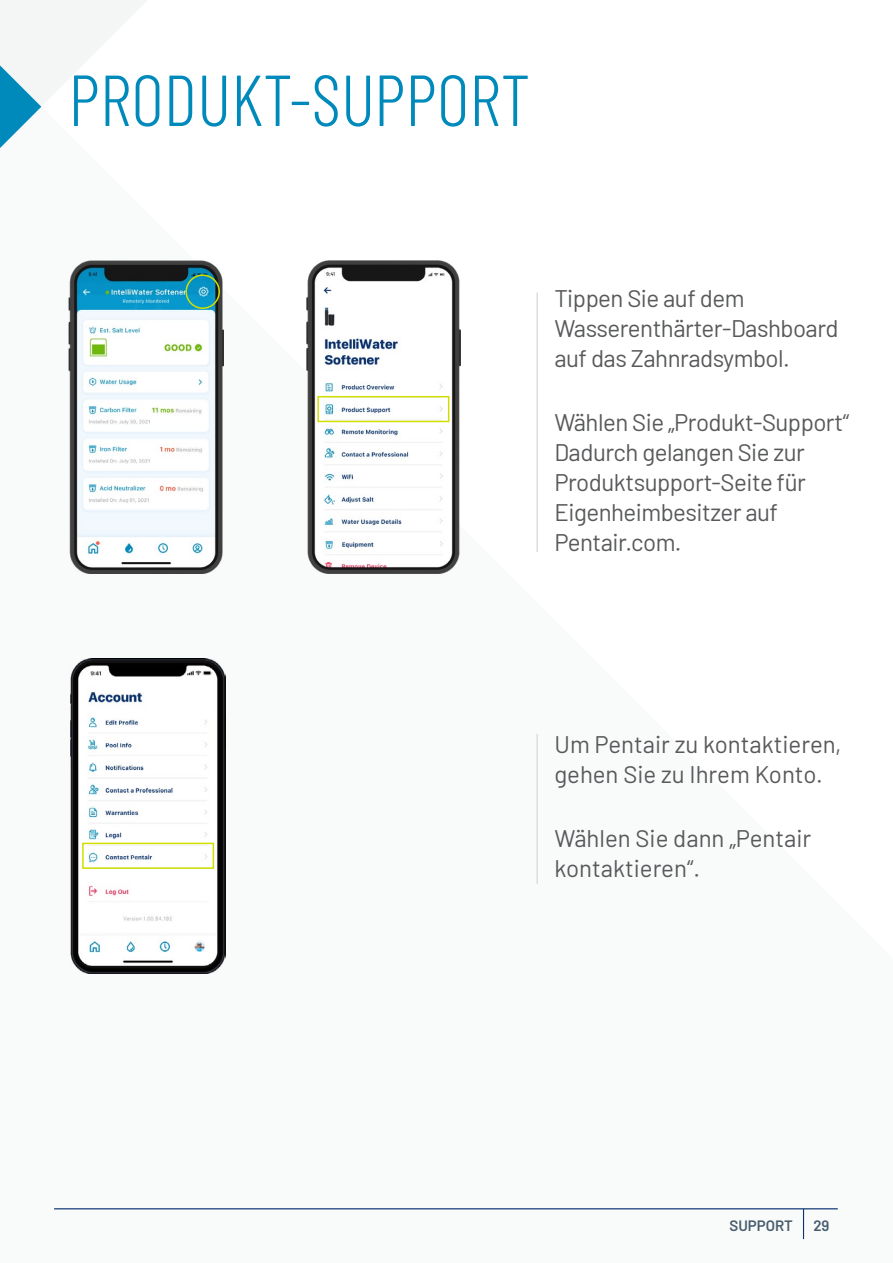
<style>
.page{position:relative;width:893px;height:1263px;background:#fff}
.page>*{position:absolute;margin:0;border:0;box-sizing:border-box;transform-origin:0 0}
.t1{font:300 72px "Barlow Condensed";color:#008abc}
.t2{font:24px/30px "Barlow";letter-spacing:-.02em;color:#58595b}
.t3{font:24px/30px "Barlow";color:#58595b}
.t4{font:600 15px "Barlow";color:#475c6d}
</style>
<div class="page">
<svg style="left:0;top:0;width:147px;height:148px"></svg>
<hr style="left:54px;top:1208px;width:784px;height:1px;background:#0c3471">
<hr style="left:803px;top:1209px;width:1px;height:30px;background:#0c3471">
<img style="left:68px;top:261px;width:155px;height:312px">
<img style="left:306px;top:261px;width:155px;height:312px">
<div style="left:185px;top:274px;width:35px;height:35px;border:2px solid #d0df00;border-radius:50%"></div>
<div style="left:317px;top:396px;width:132px;height:26px;border:2px solid #d0df00"></div>
<img style="left:71px;top:658px;width:155px;height:315px">
<div style="left:82px;top:843px;width:132px;height:26px;border:2px solid #d0df00"></div>
<hr style="left:536px;top:292px;width:2px;height:260px;background:#dedede">
<hr style="left:536px;top:734px;width:2px;height:150px;background:#dedede">
<h1 class="t1" style="left:68px;top:49px;width:463px">PRODUKT-SUPPORT</h1>
<p class="t2" style="left:554px;top:282px;width:286px">Tippen Sie auf dem<br>Wasserenthärter-Dashboard auf das Zahnradsymbol.</p>
<p class="t2" style="left:554px;top:405px;width:296px">Wählen Sie „Produkt-Support“<br>Dadurch gelangen Sie zur<br>Produktsupport-Seite für<br>Eigenheimbesitzer auf<br>Pentair.com.</p>
<p class="t3" style="left:554px;top:727px;width:289px">Um Pentair zu kontaktieren, gehen Sie zu Ihrem Konto.</p>
<p class="t3" style="left:554px;top:821px;width:258px">Wählen Sie dann „Pentair kontaktieren“.</p>
<p class="t4" style="left:729px;top:1214px;width:10px">SUPP</p>
<p class="t4" style="left:766px;top:1214px;width:29px">ORT</p>
<p class="t4" style="left:813px;top:1214px;width:18px">29</p>
</div>
